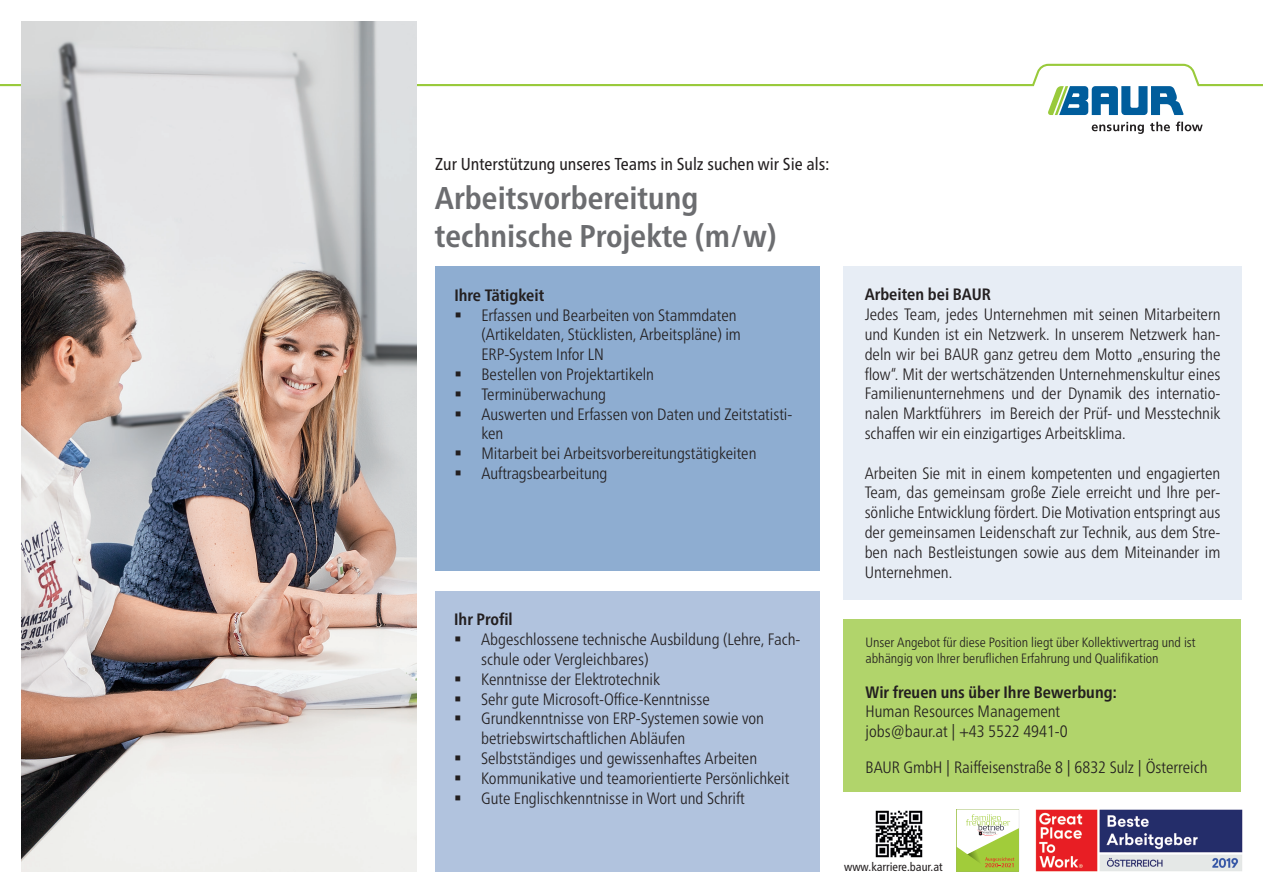
<style>
.page{position:relative;width:1263px;height:893px;background:#fff}
.page>*{position:absolute;margin:0;border:0;box-sizing:border-box;transform-origin:0 0}
.t1{font:700 condensed 31.5px/37.8px "Frutiger Neue LTW1 G";color:#6c6d70}
.t2{font:condensed 17.25px "Frutiger Neue LTW1 G";color:#231f20}
.t3{font:300 condensed 16.5px/19.8px "Frutiger Neue LTW1 G";color:#231f20}
.t4{font:700 condensed 16.5px "Frutiger Neue LTW1 G";color:#231f20}
.t5{font:300 condensed 13.5px/16.2px "Frutiger Neue LTW1 G";color:#231f20}
.t6{font:condensed 12px "Frutiger Neue LTW1 G";color:#231f20}
</style>
<div class="page">
<svg style="left:1092px;top:122px;width:52px;height:12px"></svg>
<svg style="left:1150px;top:122px;width:20px;height:9px"></svg>
<svg style="left:1176px;top:122px;width:27px;height:9px"></svg>
<svg style="left:0;top:64px;width:1263px;height:51px"></svg>
<div style="left:435px;top:266px;width:384px;height:305px;background:#8eadd1"></div>
<div style="left:435px;top:591px;width:384px;height:281px;background:#b1c3de"></div>
<div style="left:843px;top:266px;width:399px;height:334px;background:#e7edf5"></div>
<div style="left:843px;top:619px;width:398px;height:173px;background:#b1d46b"></div>
<img style="left:875px;top:810px;width:48px;height:48px">
<img style="left:1035px;top:810px;width:208px;height:62px">
<svg style="left:957px;top:809px;width:62px;height:62px"></svg>
<img style="left:21px;top:21px;width:395px;height:851px">
<p class="t2" style="left:435px;top:151px;width:396px">Zur Unterstützung unseres Teams in Sulz suchen wir Sie als:</p>
<h1 class="t1" style="left:435px;top:177px;width:343px">Arbeitsvorbereitung technische Projekte (m/w)</h1>
<p class="t4" style="left:454px;top:283px;width:91px">Ihre Tätigkeit</p>
<p class="t3" style="left:481px;top:304px;width:313px">Erfassen und Bearbeiten von Stammdaten (Artikeldaten, Stücklisten, Arbeitspläne) im<br>ERP-System Infor LN<br>Bestellen von Projektartikeln<br>Terminüberwachung<br>Auswerten und Erfassen von Daten und Zeitstatisti&shy;ken<br>Mitarbeit bei Arbeitsvorbereitungstätigkeiten<br>Auftragsbearbeitung</p>
<p class="t4" style="left:454px;top:607px;width:60px">Ihr Profil</p>
<p class="t3" style="left:481px;top:628px;width:321px">Abgeschlossene technische Ausbildung (Lehre, Fach&shy;schule oder Vergleichbares)<br>Kenntnisse der Elektrotechnik<br>Sehr gute Microsoft-Office-Kenntnisse Grundkenntnisse von ERP-Systemen sowie von betriebswirtschaftlichen Abläufen<br>Selbstständiges und gewissenhaftes Arbeiten Kommunikative und teamorientierte Persönlichkeit Gute Englischkenntnisse in Wort und Schrift</p>
<p class="t4" style="left:865px;top:282px;width:128px">Arbeiten bei BAUR</p>
<p class="t3" style="left:865px;top:303px;width:357px;text-align:justify">Jedes Team, jedes Unternehmen mit seinen Mitarbeitern und Kunden ist ein Netzwerk. In unserem Netzwerk han&shy;deln wir bei BAUR ganz getreu dem Motto „ensuring the flow“. Mit der wertschätzenden Unternehmenskultur eines Familienunternehmens und der Dynamik des internatio&shy;nalen Marktführers im Bereich der Prüf- und Messtechnik schaffen wir ein einzigartiges Arbeitsklima.</p>
<p class="t3" style="left:865px;top:462px;width:357px;text-align:justify">Arbeiten Sie mit in einem kompetenten und engagierten Team, das gemeinsam große Ziele erreicht und Ihre per&shy;sönliche Entwicklung fördert. Die Motivation entspringt aus der gemeinsamen Leidenschaft zur Technik, aus dem Stre&shy;ben nach Bestleistungen sowie aus dem Miteinander im Unternehmen.</p>
<p class="t5" style="left:865px;top:633px;width:331px">Unser Angebot für diese Position liegt über Kollektivvertrag und ist abhängig von Ihrer beruflichen Erfahrung und Qualifikation</p>
<p class="t4" style="left:865px;top:679px;width:253px">Wir freuen uns über Ihre Bewerbung:</p>
<p class="t3" style="left:865px;top:700px;width:204px">Human Resources Management jobs@baur.at | +43 5522 4941-0</p>
<p class="t3" style="left:865px;top:756px;width:343px">BAUR GmbH | Raiffeisenstraße 8 | 6832 Sulz | Österreich</p>
<p class="t6" style="left:844px;top:858px;width:100px">www.karriere.baur.at</p>
</div>
